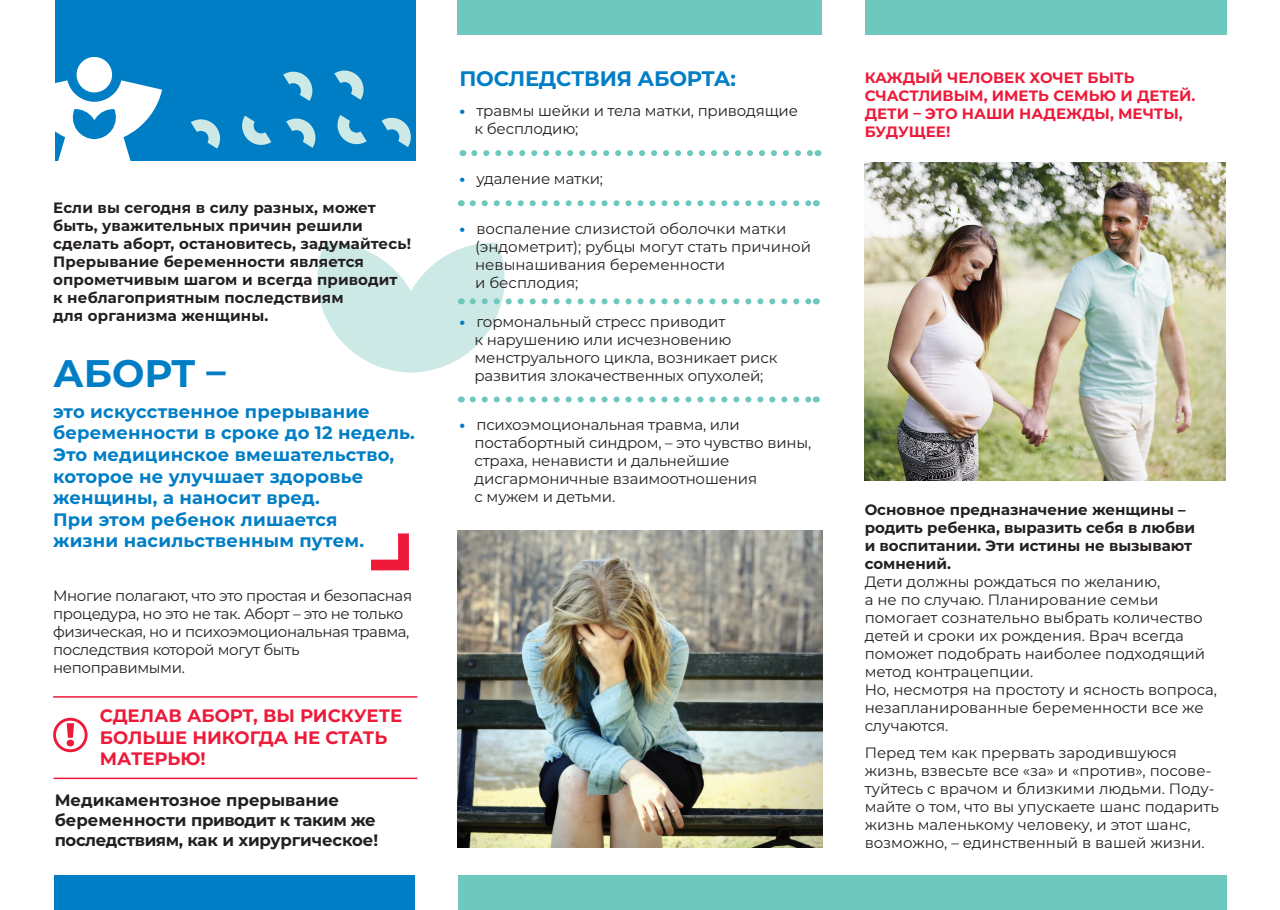
<style>
.page{position:relative;width:1280px;height:910px;background:#fff}
.page>*{position:absolute;margin:0;border:0;box-sizing:border-box;transform-origin:0 0}
.t1{font:700 38.4px "Montserrat";color:#007ec5}
.t2{font:700 21px "Montserrat";letter-spacing:-.01em;color:#007ec5}
.t3{font:700 18px/21.6px "Montserrat";letter-spacing:.01em;color:#007ec5}
.t4{font:700 18px/21.6px "Montserrat";color:#ed1a3a}
.t5{font:700 16.5px/19.8px "Montserrat";letter-spacing:-.01em;color:#231f20}
.t6{font:15px/18px "Montserrat";letter-spacing:-.01em;color:#231f20}
.t7{font:700 15px/18px "Montserrat";letter-spacing:.01em;color:#231f20}
.t8{font:700 15px/18px "Montserrat";color:#ed1a3a}
.s1{font-weight:800;color:#007ec5}
</style>
<div class="page">
<img style="left:458px;top:530px;width:364px;height:318px">
<div style="left:458px;top:0;width:364px;height:35px;background:#6ec8be"></div>
<div style="left:55px;top:0;width:360px;height:161px;background:#007ec5"></div>
<svg style="left:55px;top:80px;width:107px;height:81px"></svg>
<div style="left:77px;top:57px;width:35px;height:35px;background:#fff;border-radius:50%"></div>
<svg style="left:242px;top:116px;width:29px;height:29px"></svg>
<svg style="left:337px;top:115px;width:30px;height:29px"></svg>
<svg style="left:334px;top:71px;width:30px;height:29px"></svg>
<svg style="left:382px;top:118px;width:29px;height:29px"></svg>
<svg style="left:286px;top:119px;width:30px;height:29px"></svg>
<svg style="left:191px;top:119px;width:29px;height:30px"></svg>
<svg style="left:283px;top:72px;width:30px;height:29px"></svg>
<div style="left:55px;top:875px;width:360px;height:35px;background:#007ec5"></div>
<div style="left:459px;top:875px;width:768px;height:35px;background:#6ec8be"></div>
<div style="left:53px;top:718px;width:35px;height:34px;border:3px solid #ed1a3a;border-radius:50%"></div>
<svg style="left:67px;top:723px;width:7px;height:23px"></svg>
<hr style="left:53px;top:696px;width:364px;height:2px;background:#ed1a3a">
<hr style="left:54px;top:778px;width:363px;height:1px;background:#ed1a3a">
<svg style="left:371px;top:533px;width:38px;height:37px"></svg>
<img style="left:865px;top:163px;width:361px;height:318px">
<svg style="left:474px;top:150px;width:337px;height:6px"></svg>
<svg style="left:473px;top:200px;width:337px;height:6px"></svg>
<svg style="left:317px;top:243px;width:493px;height:130px"></svg>
<svg style="left:473px;top:396px;width:337px;height:6px"></svg>
<div style="left:866px;top:0;width:361px;height:35px;background:#6ec8be"></div>
<p class="t7" style="left:53px;top:198px;width:359px">Если вы сегодня в силу разных, может быть, уважительных причин решили сделать аборт, остановитесь, задумайтесь!<br>Прерывание беременности является опрометчивым шагом и всегда приводит<br>к неблагоприятным последствиям<br>для организма женщины.</p>
<h1 class="t1" style="left:53px;top:346px;width:174px">АБОРТ –</h1>
<p class="t3" style="left:53px;top:400px;width:363px">это искусственное прерывание беременности в сроке до 12 недель.<br>Это медицинское вмешательство, которое не улучшает здоровье женщины, а наносит вред.<br>При этом ребенок лишается<br>жизни насильственным путем.</p>
<p class="t6" style="left:53px;top:587px;width:360px">Многие полагают, что это простая и безопасная процедура, но это не так. Аборт – это не только физическая, но и психоэмоциональная травма, последствия которой могут быть непоправимыми.</p>
<p class="t4" style="left:100px;top:704px;width:304px">СДЕЛАВ АБОРТ, ВЫ РИСКУЕТЕ<br>БОЛЬШЕ НИКОГДА НЕ СТАТЬ<br>МАТЕРЬЮ!</p>
<p class="t5" style="left:55px;top:790px;width:325px">Медикаментозное прерывание беременности приводит к таким же последствиям, как и хирургическое!</p>
<h2 class="t2" style="left:459px;top:64px;width:278px">ПОСЛЕДСТВИЯ АБОРТА:</h2>
<p class="t6" style="left:475px;top:102px;width:325px;text-indent:-15px"><span class="s1">•</span> травмы шейки и тела матки, приводящие к бесплодию;</p>
<p class="t6" style="left:459px;top:169px;width:145px"><span class="s1">•</span> удаление матки;</p>
<p class="t6" style="left:475px;top:219px;width:337px;text-indent:-16px"><span class="s1">•</span> воспаление слизистой оболочки матки (эндометрит); рубцы могут стать причиной невынашивания беременности<br>и бесплодия;</p>
<p class="t6" style="left:475px;top:312px;width:304px;text-indent:-15px"><span class="s1">•</span> гормональный стресс приводит<br>к нарушению или исчезновению менструального цикла, возникает риск развития злокачественных опухолей;</p>
<p class="t6" style="left:475px;top:415px;width:338px;text-indent:-15px"><span class="s1">•</span> психоэмоциональная травма, или постабортный синдром, – это чувство вины, страха, ненависти и дальнейшие дисгармоничные взаимоотношения<br>с мужем и детьми.</p>
<p class="t8" style="left:865px;top:67px;width:332px">КАЖДЫЙ ЧЕЛОВЕК ХОЧЕТ БЫТЬ<br>СЧАСТЛИВЫМ, ИМЕТЬ СЕМЬЮ И ДЕТЕЙ.<br>ДЕТИ – ЭТО НАШИ НАДЕЖДЫ, МЕЧТЫ,<br>БУДУЩЕЕ!</p>
<p class="t7" style="left:865px;top:499px;width:332px">Основное предназначение женщины – родить ребенка, выразить себя в любви и воспитании. Эти истины не вызывают сомнений.</p>
<p class="t6" style="left:865px;top:572px;width:354px">Дети должны рождаться по желанию,<br>а не по случаю. Планирование семьи помогает сознательно выбрать количество детей и сроки их рождения. Врач всегда поможет подобрать наиболее подходящий метод контрацепции.<br>Но, несмотря на простоту и ясность вопроса, незапланированные беременности все же случаются.</p>
<p class="t6" style="left:865px;top:743px;width:356px">Перед тем как прервать зародившуюся жизнь, взвесьте все «за» и «против», посове&shy;туйтесь с врачом и близкими людьми. Поду&shy;майте о том, что вы упускаете шанс подарить жизнь маленькому человеку, и этот шанс, возможно, – единственный в вашей жизни.</p>
</div>
